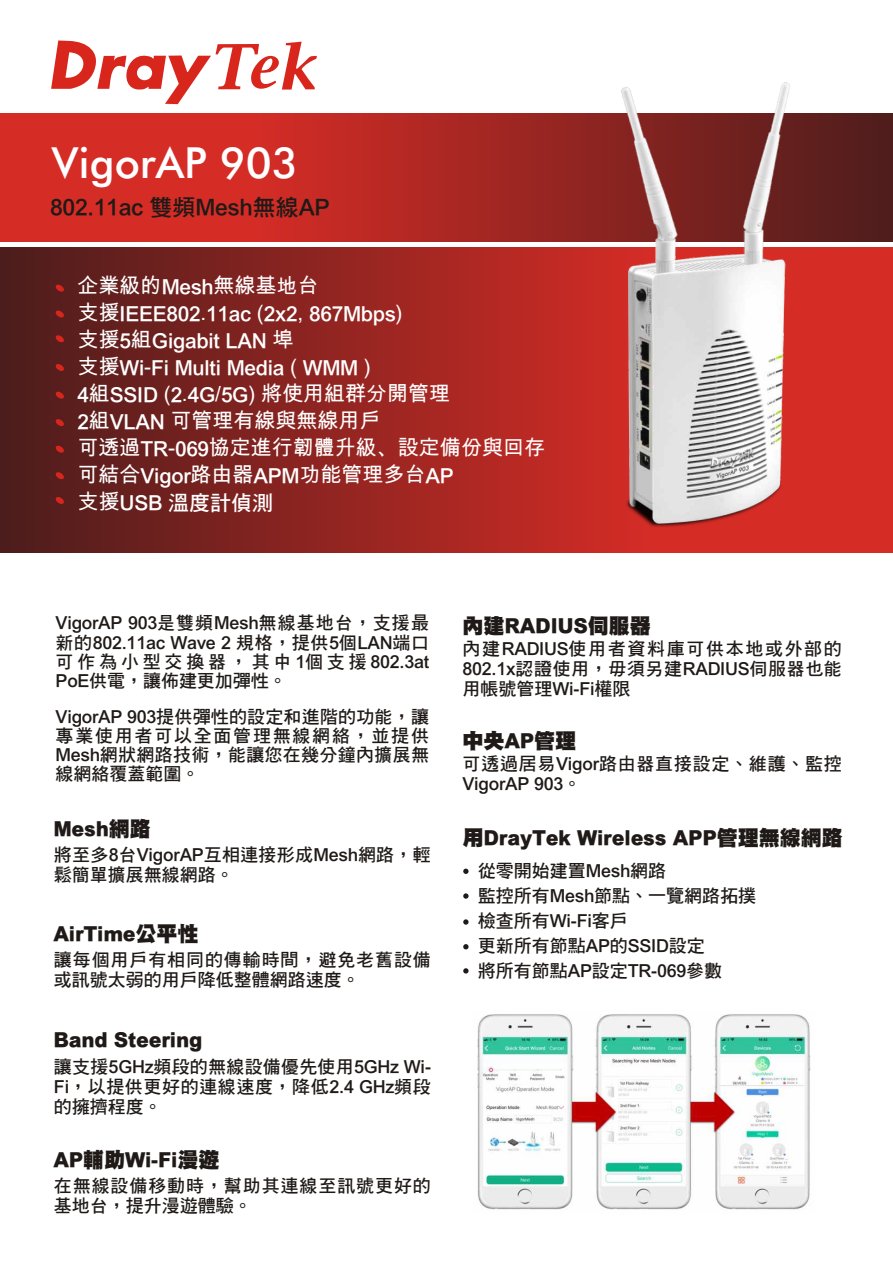
<style>
.page{position:relative;width:893px;height:1263px;background:#fff}
.page>*{position:absolute;margin:0;border:0;box-sizing:border-box;transform-origin:0 0}
.t1{font:500 42.9px "Futura BT";color:#fff}
.t2{font:23.1px "DF Hei Bd HKP BF";color:#1f1a17}
.t3{font:21px/27px "Arial Unicode MS";color:#fff}
.t4{font:21px "DF Hei UB HKP BF";color:#1f1a17}
.t5{font:21px/27px "DF Hei Bd HKP BF";color:#fff}
.t6{font:18px/19px "DF Hei Bd HKP BF";color:#1f1a17;text-align:justify}
.t7{font:18px/20.1px "DF Hei Bd HKP BF";letter-spacing:.05em;color:#1f1a17}
.t8{font:18px/20.1px "DF Hei Bd HKP BF";letter-spacing:.02em;color:#1f1a17}
.s1{font-family:"DF Hei Bd HKP BF"}
.s2{font-family:"Arial Unicode MS"}
</style>
<div class="page">
<svg style="left:0;top:247px;width:893px;height:306px;background:#952421"></svg>
<svg style="left:0;top:114px;width:893px;height:128px;background:#b32823"></svg>
<img style="left:604px;top:82px;width:205px;height:451px">
<svg style="left:51px;top:40px;width:266px;height:65px"></svg>
<svg style="left:55px;top:285px;width:9px;height:7px"></svg>
<svg style="left:55px;top:472px;width:9px;height:7px"></svg>
<svg style="left:55px;top:392px;width:9px;height:7px"></svg>
<svg style="left:55px;top:419px;width:9px;height:7px"></svg>
<svg style="left:55px;top:310px;width:9px;height:8px"></svg>
<svg style="left:55px;top:335px;width:9px;height:7px"></svg>
<svg style="left:55px;top:446px;width:9px;height:7px"></svg>
<svg style="left:55px;top:364px;width:9px;height:7px"></svg>
<svg style="left:55px;top:497px;width:9px;height:7px"></svg>
<img style="left:477px;top:1014px;width:334px;height:196px">
<svg style="left:463px;top:869px;width:6px;height:5px"></svg>
<svg style="left:463px;top:893px;width:6px;height:6px"></svg>
<svg style="left:463px;top:919px;width:6px;height:6px"></svg>
<svg style="left:463px;top:944px;width:6px;height:5px"></svg>
<svg style="left:463px;top:968px;width:6px;height:5px"></svg>
<h1 class="t1" style="left:52px;top:145px;width:247px">VigorAP 903</h1>
<p class="t2" style="left:50px;top:196px;width:281px">802.11ac 雙頻Mesh無線AP</p>
<p class="t3" style="left:78px;top:274px;width:242px">企業級的<span class="s1">Mesh</span>無線基地台</p>
<p class="t5" style="left:78px;top:300px;width:326px"><span class="s2">支援</span>IEEE802<span class="s2">.</span>11ac <span class="s2">(</span>2x2<span class="s2">,</span> 867Mbps<span class="s2">)支援</span>5<span class="s2">組</span>Gigabit LAN <span class="s2">埠<br>支援</span>Wi<span class="s2">-</span>Fi Multi Media <span class="s2">(</span> WMM <span class="s2">)</span></p>
<p class="t3" style="left:78px;top:382px;width:469px"><span class="s1">4</span>組<span class="s1">SSID</span> (<span class="s1">2</span>.<span class="s1">4G</span>/<span class="s1">5G</span>) 將使用組群分開管理<br><span class="s1">2</span>組<span class="s1">VLAN</span> 可管理有線與無線用戶<br>可透過<span class="s1">TR</span>-<span class="s1">069</span>協定進行韌體升級、設定備份與回存可結合<span class="s1">Vigor</span>路由器<span class="s1">APM</span>功能管理多台<span class="s1">AP</span></p>
<p class="t5" style="left:78px;top:489px;width:197px"><span class="s2">支援</span>USB 溫度計偵測</p>
<p class="t6" style="left:56px;top:613px;width:375px">VigorAP 903是雙頻Mesh無線基地台，支援最新的802.11ac Wave 2 規格，提供5個LAN端口可作為小型交換器，其中1個支援802.3at PoE供電，讓佈建更加彈性。</p>
<p class="t6" style="left:56px;top:707px;width:375px">VigorAP 903提供彈性的設定和進階的功能，讓專業使用者可以全面管理無線網絡，並提供Mesh網狀網路技術，能讓您在幾分鐘內擴展無線網絡覆蓋範圍。</p>
<p class="t4" style="left:54px;top:818px;width:99px">Mesh網路</p>
<p class="t6" style="left:54px;top:845px;width:378px;line-height:20.1px">將至多8台VigorAP互相連接形成Mesh網路，輕鬆簡單擴展無線網路。</p>
<p class="t4" style="left:54px;top:923px;width:147px">AirTime公平性</p>
<p class="t7" style="left:54px;top:950px;width:378px">讓每個用戶有相同的傳輸時間，避免老舊設備或訊號太弱的用戶降低整體網路速度。</p>
<p class="t4" style="left:54px;top:1030px;width:150px">Band Steering</p>
<p class="t6" style="left:54px;top:1056px;width:378px;line-height:20.1px">讓支援5GHz頻段的無線設備優先使用5GHz Wi-Fi，以提供更好的連線速度，降低2.4 GHz頻段的擁擠程度。</p>
<p class="t4" style="left:54px;top:1149px;width:167px">AP輔助Wi-Fi漫遊</p>
<p class="t7" style="left:54px;top:1175px;width:378px">在無線設備移動時，幫助其連線至訊號更好的基地台，提升漫遊體驗。</p>
<p class="t4" style="left:462px;top:615px;width:190px">內建RADIUS伺服器</p>
<p class="t6" style="left:462px;top:639px;width:381px;line-height:20.1px">內建RADIUS使用者資料庫可供本地或外部的802.1x認證使用，毋須另建RADIUS伺服器也能用帳號管理Wi-Fi權限</p>
<p class="t4" style="left:462px;top:730px;width:115px">中央AP管理</p>
<p class="t8" style="left:462px;top:754px;width:381px">可透過居易Vigor路由器直接設定、維護、監控<br>VigorAP 903。</p>
<p class="t4" style="left:462px;top:827px;width:382px">用DrayTek Wireless APP管理無線網路</p>
<p class="t6" style="left:478px;top:858px;width:280px;line-height:25px;text-align:left">從零開始建置Mesh網路<br>監控所有Mesh節點、一覽網路拓撲檢查所有Wi-Fi客戶<br>更新所有節點AP的SSID設定<br>將所有節點AP設定TR-069參數</p>
</div>
